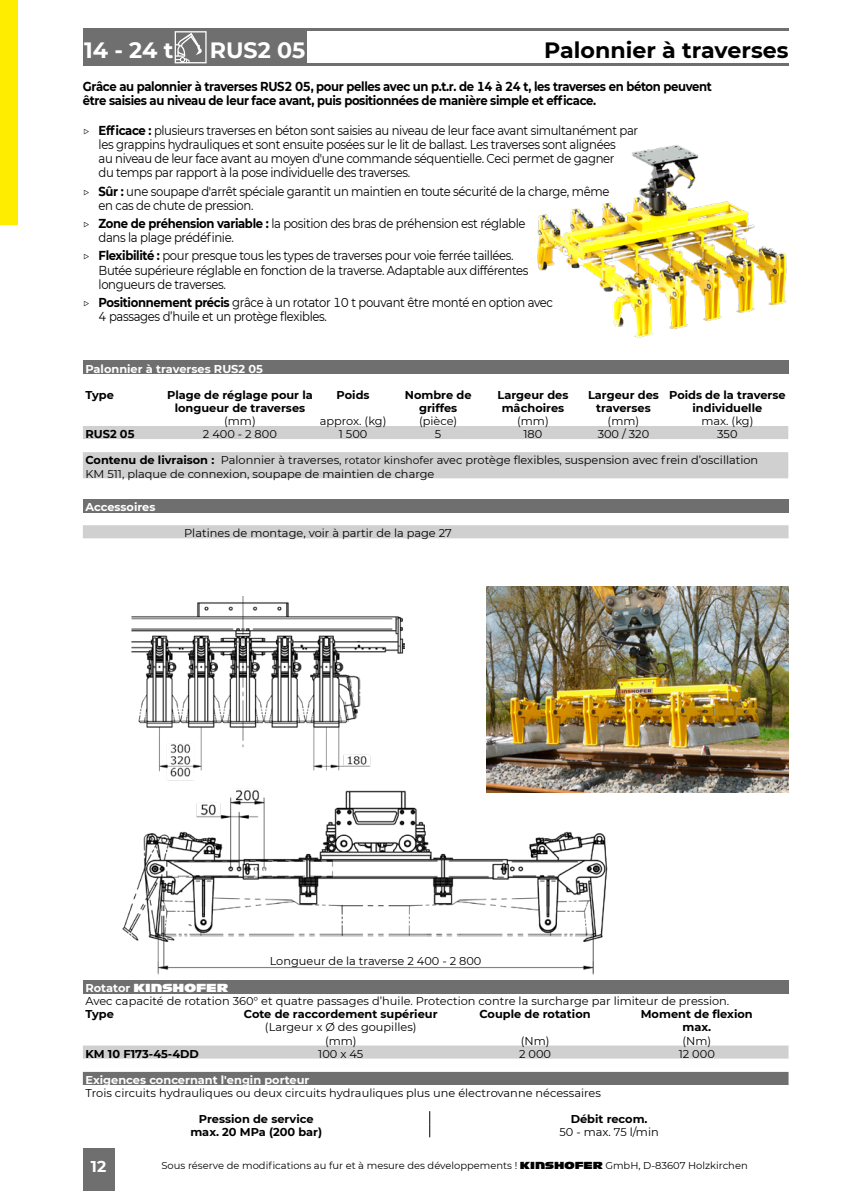
<style>
.page{position:relative;width:868px;height:1191px;background:#fff}
.page>*{position:absolute;margin:0;border:0;box-sizing:border-box;transform-origin:0 0}
.t1{font:700 22.2px "Montserrat";color:#000}
.t2{font:700 22.2px "Montserrat";color:#fff}
.t3{font:700 15.6px "Montserrat";color:#fff}
.t4{font:13px/14.2px "Montserrat";letter-spacing:-.03em;color:#000;scale:.9 1}
.t5{font:700 13px/14.2px "Montserrat";letter-spacing:-.03em;color:#000;scale:.9 1}
.t6{font:11.4px/14.2px "Montserrat";color:#000}
.t7{font:700 11.4px/12.6px "Montserrat";color:#000;text-align:center}
.t8{font:700 11.4px "Montserrat";color:#fff}
.t9{font:11.4px "Antique Olive Kinshofer";color:#fff}
.t10{font:10px "Montserrat";color:#000}
.s1{font-weight:700}
.s2{font-size:10.6px}
.s3{font-family:"Montserrat";font-weight:700}
.s4{font-family:"Antique Olive Kinshofer"}
</style>
<div class="page">
<div style="left:83px;top:1148px;width:31px;height:43px;background:#706f6f"></div>
<hr style="left:83px;top:28px;width:705px;height:3px;background:#706f6f">
<hr style="left:83px;top:63px;width:705px;height:3px;background:#706f6f">
<div style="left:83px;top:31px;width:92px;height:33px;background:#706f6f"></div>
<svg style="left:174px;top:31px;width:34px;height:33px"></svg>
<svg style="left:175px;top:31px;width:31px;height:32px"></svg>
<div style="left:83px;top:360px;width:705px;height:14px;background:#706f6f"></div>
<svg style="left:83px;top:426px;width:705px;height:52px"></svg>
<img style="left:537px;top:145px;width:252px;height:227px">
<div style="left:83px;top:980px;width:705px;height:13px;background:#706f6f"></div>
<svg style="left:83px;top:1045px;width:705px;height:13px;background:#d1d1d1"></svg>
<img style="left:132px;top:596px;width:272px;height:180px">
<img style="left:122px;top:776px;width:496px;height:199px">
<svg style="left:83px;top:1071px;width:705px;height:14px;background:#797878"></svg>
<svg style="left:429px;top:1111px;width:1px;height:26px"></svg>
<div style="left:0;top:0;width:17px;height:225px;background:#ffed00"></div>
<img style="left:486px;top:586px;width:302px;height:206px">
<div style="left:208px;top:31px;width:98px;height:33px;background:#706f6f"></div>
<div style="left:262px;top:954px;width:226px;height:11px;background:#fff"></div>
<div style="left:83px;top:499px;width:705px;height:13px;background:#706f6f"></div>
<svg style="left:83px;top:525px;width:705px;height:13px;background:#d0d0d0"></svg>
<h1 class="t2" style="left:84px;top:34px;width:91px">14 - 24 t</h1>
<h1 class="t1" style="left:544px;top:34px;width:246px">Palonnier à traverses</h1>
<p class="t5" style="left:83px;top:79px;width:700px">Grâce au palonnier à traverses RUS2 05, pour pelles avec un p.t.r. de 14 à 24 t, les traverses en béton peuvent être saisies au niveau de leur face avant, puis positionnées de manière simple et efficace.</p>
<p class="t4" style="left:99px;top:123px;width:601px;text-indent:-16px">▷ <span class="s1">Efficace :</span> plusieurs traverses en béton sont saisies au niveau de leur face avant simultanément par les grappins hydrauliques et sont ensuite posées sur le lit de ballast. Les traverses sont alignées<br>au niveau de leur face avant au moyen d'une commande séquentielle. Ceci permet de gagner<br>du temps par rapport à la pose individuelle des traverses.</p>
<p class="t4" style="left:99px;top:183px;width:569px;text-indent:-16px">▷ <span class="s1">Sûr :</span> une soupape d'arrêt spéciale garantit un maintien en toute sécurité de la charge, même en cas de chute de pression.</p>
<p class="t4" style="left:99px;top:216px;width:476px;text-indent:-16px">▷ <span class="s1">Zone de préhension variable :</span> la position des bras de préhension est réglable dans la plage prédéfinie.</p>
<p class="t4" style="left:99px;top:248px;width:479px;text-indent:-16px">▷ <span class="s1">Flexibilité :</span> pour presque tous les types de traverses pour voie ferrée taillées.<br>Butée supérieure réglable en fonction de la traverse. Adaptable aux différentes longueurs de traverses.</p>
<p class="t4" style="left:99px;top:295px;width:506px;text-indent:-16px">▷ <span class="s1">Positionnement précis</span> grâce à un rotator 10 t pouvant être monté en option avec<br>4 passages d’huile et un protège flexibles.</p>
<p class="t8" style="left:85px;top:360px;width:179px">Palonnier à traverses RUS2 05</p>
<p class="t7" style="left:85px;top:388px;width:30px">Type</p>
<p class="t7" style="left:167px;top:388px;width:147px">Plage de réglage pour la longueur de traverses</p>
<p class="t7" style="left:336px;top:388px;width:34px">Poids</p>
<p class="t7" style="left:405px;top:388px;width:68px">Nombre de griffes</p>
<p class="t7" style="left:497px;top:388px;width:72px">Largeur des mâchoires</p>
<p class="t7" style="left:588px;top:388px;width:72px">Largeur des traverses</p>
<p class="t7" style="left:669px;top:388px;width:118px">Poids de la traverse individuelle</p>
<p class="t6" style="left:224px;top:413px;width:33px">(mm)</p>
<p class="t6" style="left:320px;top:413px;width:68px">approx. (kg)</p>
<p class="t6" style="left:419px;top:413px;width:40px">(pièce)</p>
<p class="t6" style="left:517px;top:413px;width:33px">(mm)</p>
<p class="t6" style="left:607px;top:413px;width:33px">(mm)</p>
<p class="t6" style="left:701px;top:413px;width:54px">max. (kg)</p>
<p class="t7" style="left:85px;top:427px;width:50px">RUS2 05</p>
<p class="t6" style="left:203px;top:426px;width:75px">2 400 - 2 800</p>
<p class="t6" style="left:339px;top:426px;width:30px">1 500</p>
<p class="t6" style="left:435px;top:426px;width:8px">5</p>
<p class="t6" style="left:523px;top:426px;width:20px">180</p>
<p class="t6" style="left:597px;top:426px;width:53px">300 / 320</p>
<p class="t6" style="left:717px;top:426px;width:22px">350</p>
<p class="t6" style="left:85px;top:452px;width:674px"><span class="s1">Contenu de livraison :</span> Palonnier à traverses, <span class="s2">rotator kinshofer</span> avec protège flexibles, suspension avec frein d’oscillation<br>KM 511, plaque de connexion, soupape de maintien de charge</p>
<h1 class="t2" style="left:210px;top:34px;width:97px">RUS2 05</h1>
<p class="t8" style="left:85px;top:499px;width:72px">Accessoires</p>
<p class="t6" style="left:184px;top:526px;width:269px">Platines de montage, voir à partir de la page 27</p>
<p class="t6" style="left:270px;top:953px;width:213px">Longueur de la traverse 2 400 - 2 800</p>
<p class="t9" style="left:85px;top:981px;width:144px"><span class="s3">Rotator</span> KINSHOFER</p>
<p class="t6" style="left:85px;top:993px;width:645px">Avec capacité de rotation 360° et quatre passages d’huile. Protection contre la surcharge par limiteur de pression.</p>
<p class="t7" style="left:85px;top:1007px;width:30px">Type</p>
<p class="t7" style="left:244px;top:1007px;width:195px">Cote de raccordement supérieur</p>
<p class="t7" style="left:479px;top:1007px;width:113px">Couple de rotation</p>
<p class="t7" style="left:640px;top:1007px;width:113px">Moment de flexion</p>
<p class="t6" style="left:265px;top:1019px;width:153px">(Largeur x Ø des goupilles)</p>
<p class="t7" style="left:682px;top:1020px;width:30px">max.</p>
<p class="t6" style="left:325px;top:1033px;width:33px">(mm)</p>
<p class="t6" style="left:520px;top:1033px;width:30px">(Nm)</p>
<p class="t6" style="left:682px;top:1033px;width:30px">(Nm)</p>
<p class="t7" style="left:85px;top:1046px;width:115px">KM 10 F173-45-4DD</p>
<p class="t6" style="left:318px;top:1046px;width:47px">100 x 45</p>
<p class="t6" style="left:519px;top:1046px;width:33px">2 000</p>
<p class="t6" style="left:678px;top:1046px;width:38px">12 000</p>
<p class="t8" style="left:85px;top:1071px;width:225px">Exigences concernant l'engin porteur</p>
<p class="t6" style="left:85px;top:1085px;width:517px">Trois circuits hydrauliques ou deux circuits hydrauliques plus une électrovanne nécessaires</p>
<p class="t7" style="left:199px;top:1112px;width:116px">Pression de service</p>
<p class="t7" style="left:570px;top:1112px;width:78px">Débit recom.</p>
<p class="t7" style="left:190px;top:1125px;width:133px">max. 20 MPa (200 bar)</p>
<p class="t6" style="left:559px;top:1124px;width:101px">50 - max. 75 l/min</p>
<p class="t3" style="left:91px;top:1155px;width:17px">12</p>
<p class="t10" style="left:161px;top:1158px;width:587px">Sous réserve de modifications au fur et à mesure des développements ! <span class="s4">KINSHOFER</span> GmbH, D-83607 Holzkirchen</p>
</div>
